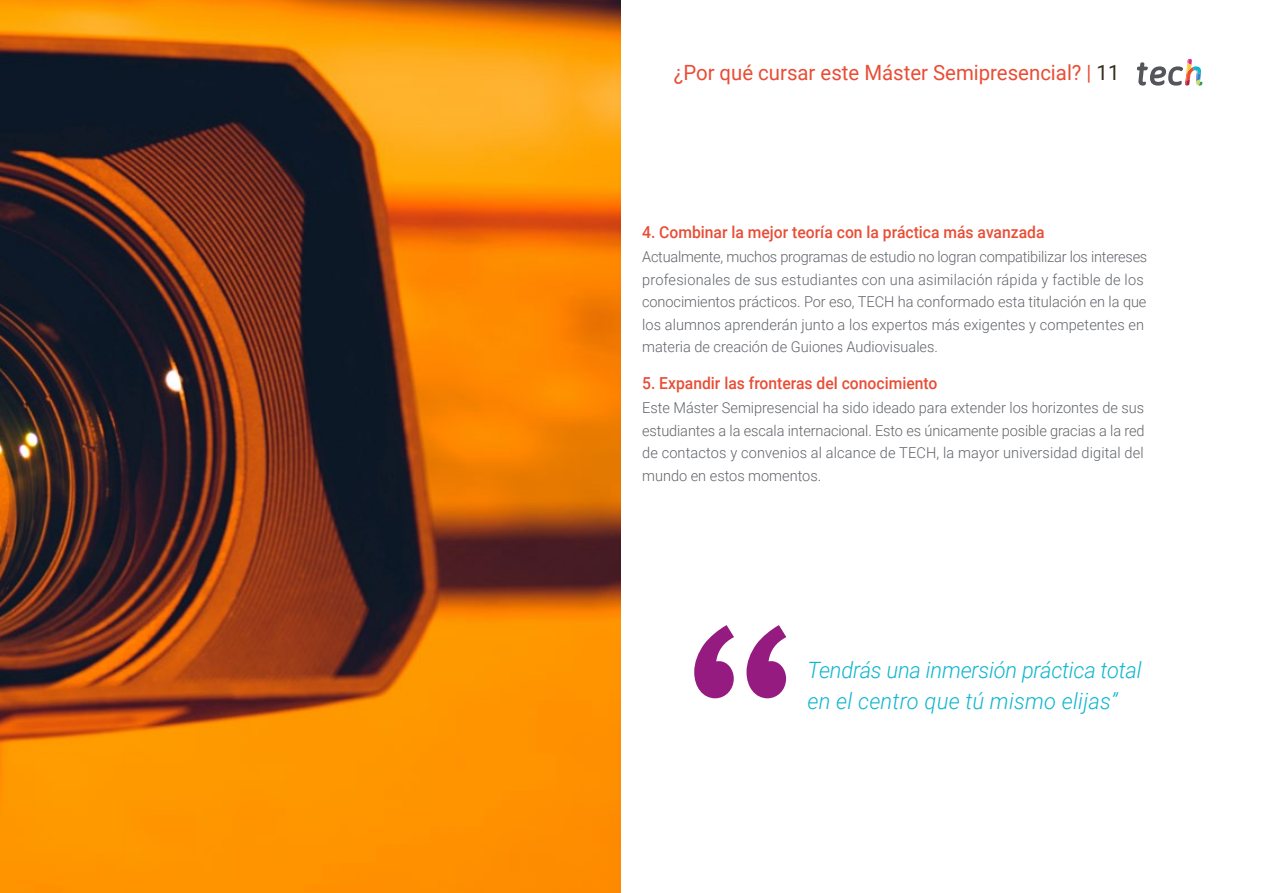
<style>
.page{position:relative;width:1263px;height:893px;background:#fff}
.page>*{position:absolute;margin:0;border:0;box-sizing:border-box;transform-origin:0 0}
.t1{font:italic 300 22.5px/31.5px "Roboto";letter-spacing:-.01em;color:#0fb6cf}
.t2{font:21px "Roboto";color:#e94d35}
.t3{font:500 16.5px "Roboto";color:#e94d35;scale:.95 1}
.t4{font:300 15px/22.5px "Roboto";color:#61646a}
.s1{color:#332d20}
</style>
<div class="page">
<svg style="left:1137px;top:59px;width:65px;height:27px"></svg>
<svg style="left:694px;top:625px;width:92px;height:73px"></svg>
<img style="left:0;top:0;width:621px;height:893px">
<h2 class="t2" style="left:674px;top:57px;width:447px">¿Por qué cursar este Máster Semipresencial? | <span class="s1">11</span></h2>
<p class="t3" style="left:642px;top:220px;width:425px">4. Combinar la mejor teoría con la práctica más avanzada</p>
<p class="t4" style="left:642px;top:245px;width:507px">Actualmente, muchos programas de estudio no logran compatibilizar los intereses profesionales de sus estudiantes con una asimilación rápida y factible de los conocimientos prácticos. Por eso, TECH ha conformado esta titulación en la que los alumnos aprenderán junto a los expertos más exigentes y competentes en materia de creación de Guiones Audiovisuales.</p>
<p class="t3" style="left:642px;top:371px;width:312px">5. Expandir las fronteras del conocimiento</p>
<p class="t4" style="left:642px;top:396px;width:504px;text-align:justify">Este Máster Semipresencial ha sido ideado para extender los horizontes de sus estudiantes a la escala internacional. Esto es únicamente posible gracias a la red de contactos y convenios al alcance de TECH, la mayor universidad digital del mundo en estos momentos.</p>
<h1 class="t1" style="left:808px;top:653px;width:335px">Tendrás una inmersión práctica total en el centro que tú mismo elijas”</h1>
</div>
